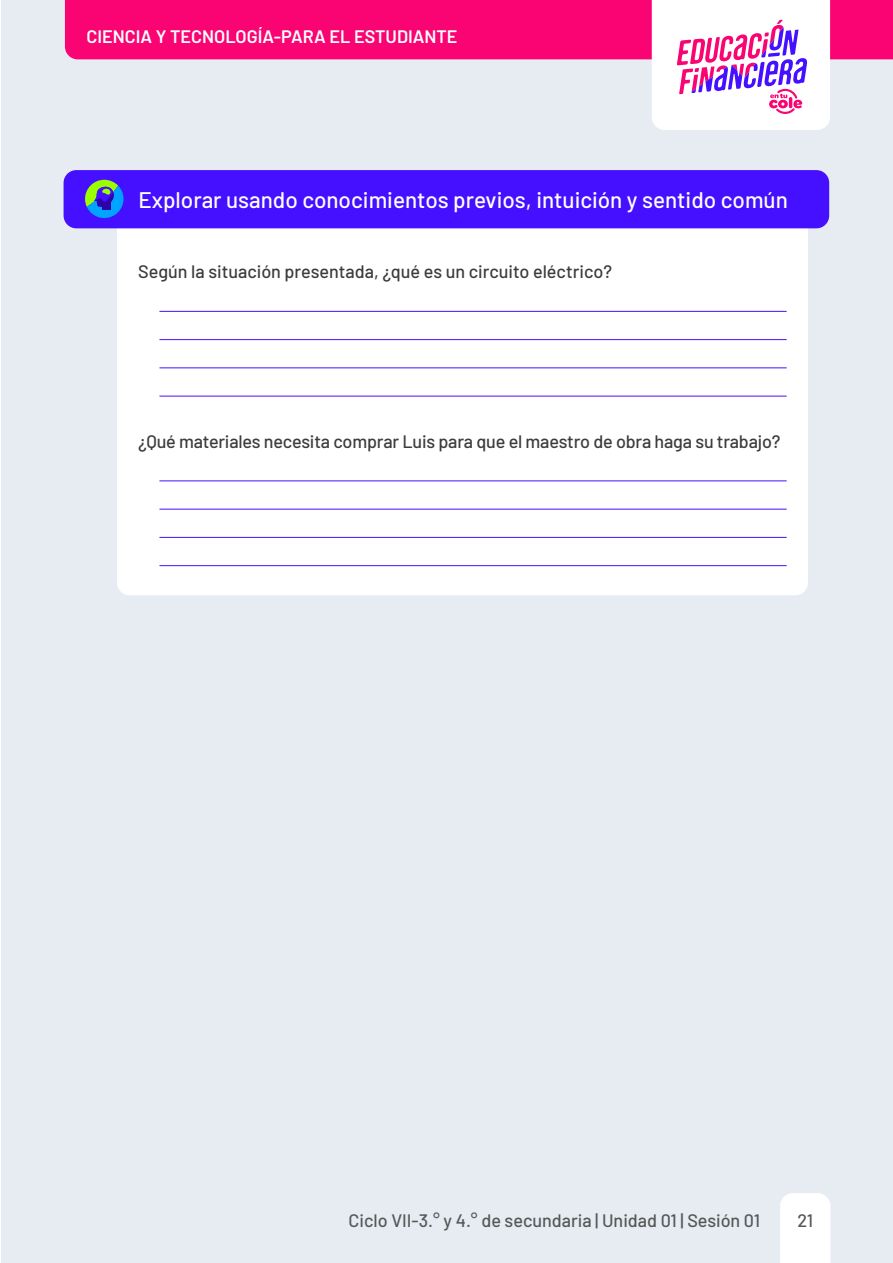
<style>
.page{position:relative;width:893px;height:1263px;background:#fff}
.page>*{position:absolute;margin:0;border:0;box-sizing:border-box;transform-origin:0 0}
.t1{font:500 22.5px "Barlow";color:#fff}
.t2{font:500 18px "Barlow";letter-spacing:-.01em;color:#3c3c3b}
.t3{font:500 18px "Barlow";color:#575756}
.t4{font:600 18px "Barlow";color:#fff}
</style>
<div class="page">
<div style="left:1px;top:0;width:892px;height:1263px;background:#e6ecf2"></div>
<div style="left:65px;top:0;width:828px;height:59px;background:#fa0373"></div>
<svg style="left:652px;top:0;width:178px;height:130px"></svg>
<div style="left:780px;top:1193px;width:50px;height:70px;background:#fff"></div>
<div style="left:117px;top:218px;width:691px;height:377px;background:#fff;border-radius:13px"></div>
<div style="left:64px;top:170px;width:765px;height:58px;background:#450fff;border-radius:13px"></div>
<hr style="left:159px;top:311px;width:628px;height:1px;background:#450fff">
<hr style="left:159px;top:339px;width:628px;height:1px;background:#450fff">
<hr style="left:159px;top:367px;width:628px;height:1px;background:#450fff">
<hr style="left:159px;top:396px;width:628px;height:1px;background:#450fff">
<hr style="left:159px;top:480px;width:628px;height:1px;background:#450fff">
<hr style="left:159px;top:509px;width:628px;height:1px;background:#450fff">
<hr style="left:159px;top:537px;width:628px;height:1px;background:#450fff">
<hr style="left:159px;top:565px;width:628px;height:1px;background:#450fff">
<svg style="left:85px;top:180px;width:39px;height:38px"></svg>
<p class="t4" style="left:87px;top:23px;width:373px">CIENCIA Y TECNOLOGÍA-PARA EL ESTUDIANTE</p>
<p class="t1" style="left:138px;top:183px;width:651px">Explorar usando conocimientos previos, intuición y sentido común</p>
<p class="t2" style="left:138px;top:259px;width:475px">Según la situación presentada, ¿qué es un circuito eléctrico?</p>
<p class="t2" style="left:138px;top:428px;width:644px">¿Qué materiales necesita comprar Luis para que el maestro de obra haga su trabajo?</p>
<p class="t3" style="left:349px;top:1207px;width:413px">Ciclo VII-3.° y 4.° de secundaria | Unidad 01 | Sesión 01</p>
<p class="t3" style="left:797px;top:1207px;width:17px">21</p>
</div>
